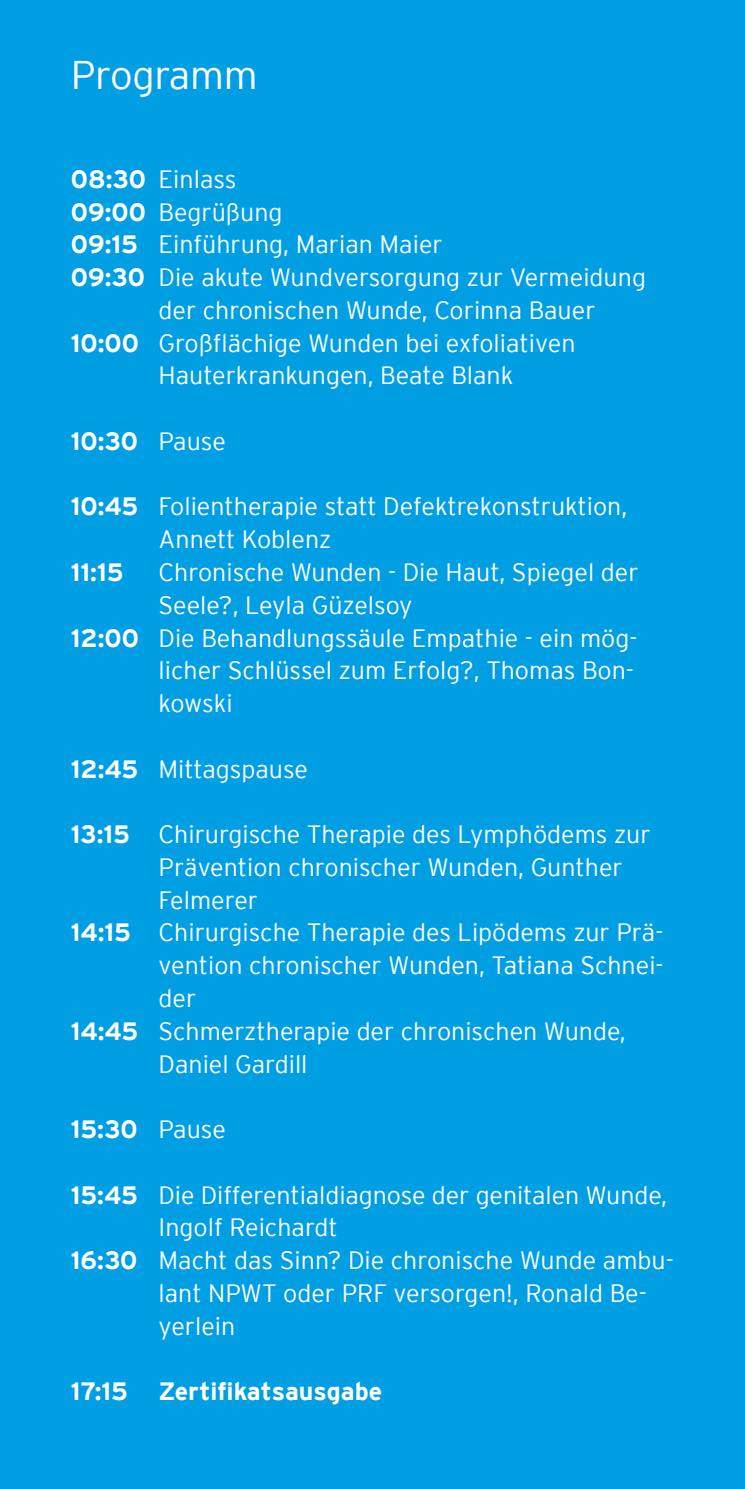
<style>
.page{position:relative;width:745px;height:1489px;background:#fff}
.page>*{position:absolute;margin:0;border:0;box-sizing:border-box;transform-origin:0 0}
.t1{font:300 40px "Interstate";letter-spacing:-.01em;color:#fff}
.t2{font:300 25px/32.8px "Interstate";color:#fff}
.t3{font:700 25px "Interstate";color:#fff}
.s1{font-weight:700}
.s2{font-weight:300}
</style>
<div class="page">
<div style="left:0;top:0;width:744px;height:1488px;background:#009fe3"></div>
<h1 class="t1" style="left:71px;top:52px;width:188px">Programm</h1>
<p class="t2" style="left:71px;top:162px;width:167px"><span class="s1">08:30</span> Einlass</p>
<p class="t2" style="left:71px;top:195px;width:213px"><span class="s1">09:00</span> Begrüßung</p>
<p class="t2" style="left:71px;top:228px;width:373px"><span class="s1">09:15</span> Einführung, Marian Maier</p>
<p class="t2" style="left:71px;top:261px;width:576px"><span class="s1">09:30</span> Die akute Wundversorgung zur Vermeidung</p>
<p class="t2" style="left:158px;top:293px;width:438px">der chronischen Wunde, Corinna Bauer</p>
<p class="t2" style="left:71px;top:326px;width:505px"><span class="s1">10:00</span> Großflächige Wunden bei exfoliativen</p>
<p class="t2" style="left:158px;top:359px;width:356px">Hauterkrankungen, Beate Blank</p>
<p class="t3" style="left:71px;top:427px;width:156px">10:30 <span class="s2">Pause</span></p>
<p class="t2" style="left:158px;top:490px;width:470px;text-indent:-87px"><span class="s1">10:45</span> Folientherapie statt Defektrekonstruktion,<br>Annett Koblenz</p>
<p class="t3" style="left:71px;top:558px;width:54px">11:15</p>
<p class="t2" style="left:158px;top:555px;width:481px">Chronische Wunden - Die Haut, Spiegel der</p>
<p class="t2" style="left:158px;top:588px;width:255px">Seele?, Leyla Güzelsoy</p>
<p class="t2" style="left:71px;top:621px;width:567px"><span class="s1">12:00</span> Die Behandlungssäule Empathie - ein mög-</p>
<p class="t2" style="left:158px;top:654px;width:476px">licher Schlüssel zum Erfolg?, Thomas Bon-</p>
<p class="t2" style="left:158px;top:686px;width:76px">kowski</p>
<p class="t2" style="left:71px;top:752px;width:238px"><span class="s1">12:45</span> Mittagspause</p>
<p class="t2" style="left:71px;top:817px;width:580px"><span class="s1">13:15</span> Chirurgische Therapie des Lymphödems zur</p>
<p class="t2" style="left:158px;top:850px;width:465px">Prävention chronischer Wunden, Gunther</p>
<p class="t2" style="left:158px;top:883px;width:101px">Felmerer</p>
<p class="t2" style="left:71px;top:916px;width:593px"><span class="s1">14:15</span> Chirurgische Therapie des Lipödems zur Prä-</p>
<p class="t2" style="left:158px;top:948px;width:506px">vention chronischer Wunden, Tatiana Schnei-</p>
<p class="t2" style="left:158px;top:981px;width:39px">der</p>
<p class="t2" style="left:71px;top:1014px;width:556px"><span class="s1">14:45</span> Schmerztherapie der chronischen Wunde,</p>
<p class="t2" style="left:158px;top:1047px;width:150px">Daniel Gardill</p>
<p class="t3" style="left:71px;top:1115px;width:156px">15:30 <span class="s2">Pause</span></p>
<p class="t2" style="left:71px;top:1178px;width:597px"><span class="s1">15:45</span> Die Differentialdiagnose der genitalen Wunde,</p>
<p class="t2" style="left:158px;top:1210px;width:181px">Ingolf Reichardt</p>
<p class="t2" style="left:71px;top:1243px;width:604px"><span class="s1">16:30</span> Macht das Sinn? Die chronische Wunde ambu-</p>
<p class="t2" style="left:158px;top:1276px;width:489px">lant NPWT oder PRF versorgen!, Ronald Be-</p>
<p class="t2" style="left:158px;top:1309px;width:78px">yerlein</p>
<p class="t3" style="left:71px;top:1377px;width:312px">17:15 Zertifikatsausgabe</p>
</div>
